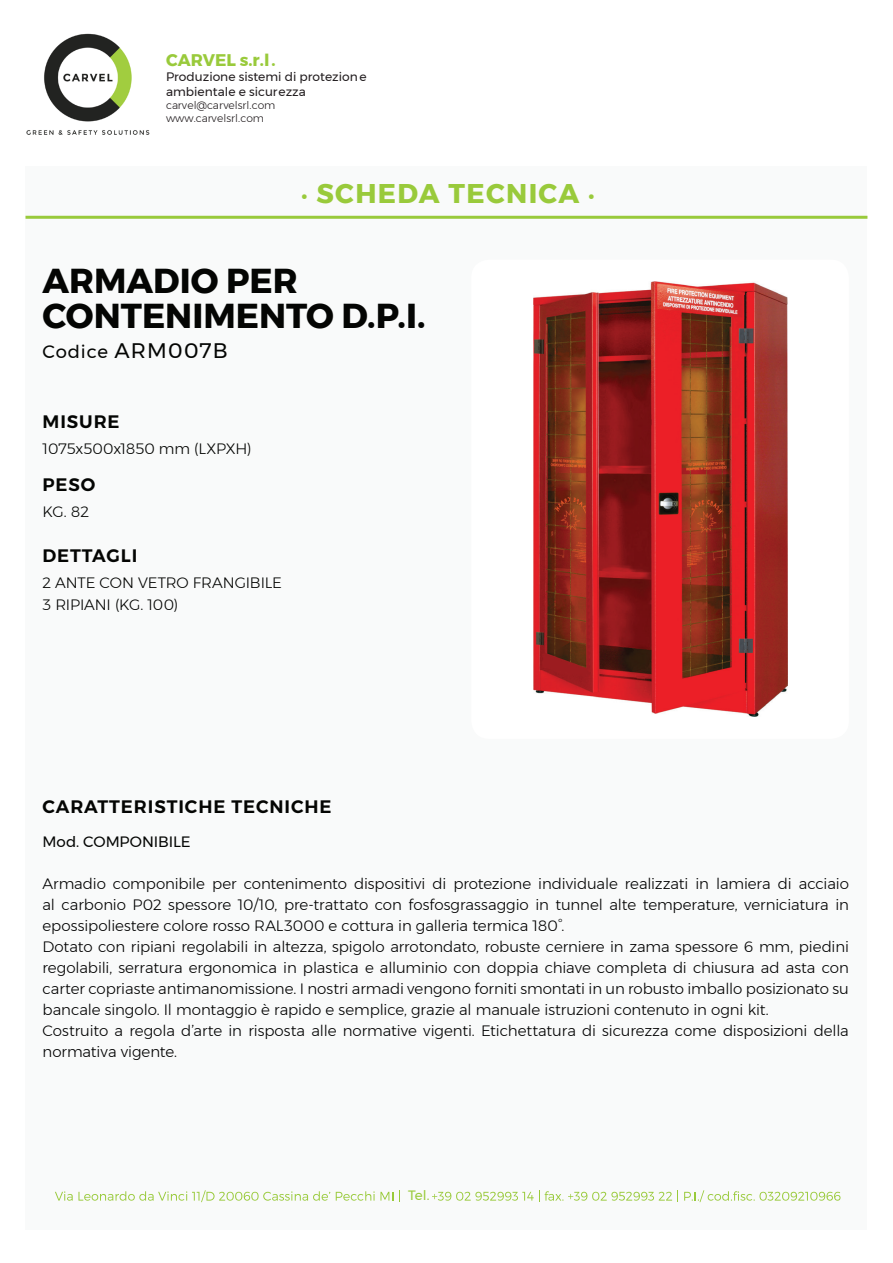
<style>
.page{position:relative;width:893px;height:1263px;background:#fff}
.page>*{position:absolute;margin:0;border:0;box-sizing:border-box;transform-origin:0 0}
.t1{font:700 34.5px/34.5px "Montserrat";color:#040503}
.t2{font:700 27px "Montserrat";letter-spacing:.05em;color:#99ca3b}
.t3{font:21px "Montserrat";letter-spacing:.05em;color:#040503}
.t4{font:600 18px "Montserrat";letter-spacing:.05em;color:#040503}
.t5{font:700 16.8px "Montserrat";color:#99ca3b}
.t6{font:300 15px/21px "Montserrat";letter-spacing:-.005em;color:#000}
.t7{font:300 15px/22.5px "Montserrat";letter-spacing:-.01em;color:#040503}
.t8{font:15px "Montserrat";letter-spacing:-.005em;color:#040503}
.t9{font:13.5px "Montserrat";color:#99ca3b}
.t10{font:12.3px/14.7px "Montserrat";color:#221d1f}
.t11{font:300 10.65px/12.9px "Montserrat";color:#221d1f}
.s1{font-size:18px}
</style>
<div class="page">
<img style="left:26px;top:33px;width:124px;height:101px">
<div style="left:26px;top:167px;width:841px;height:1063px;background:#f9fafa"></div>
<svg style="left:26px;top:216px;width:841px;height:3px;background:#a0cd49"></svg>
<svg style="left:55px;top:1190px;width:275px;height:12px"></svg>
<svg style="left:336px;top:1191px;width:57px;height:10px"></svg>
<svg style="left:399px;top:1190px;width:1px;height:12px"></svg>
<svg style="left:432px;top:1190px;width:246px;height:12px"></svg>
<svg style="left:684px;top:1190px;width:156px;height:12px"></svg>
<div style="left:471px;top:260px;width:378px;height:479px;background:#fff;border-radius:18px"></div>
<img style="left:533px;top:282px;width:254px;height:435px">
<p class="t5" style="left:166px;top:47px;width:111px">CARVEL s.r.l.</p>
<p class="t10" style="left:166px;top:69px;width:202px">Produzione sistemi di protezione ambientale e sicurezza</p>
<p class="t11" style="left:166px;top:98px;width:111px">carvel@carvelsrl.com www.carvelsrl.com</p>
<h2 class="t2" style="left:301px;top:172px;width:295px">. SCHEDA TECNICA .</h2>
<h1 class="t1" style="left:43px;top:264px;width:385px">ARMADIO PER<br>CONTENIMENTO D.P.I.</h1>
<h3 class="t3" style="left:43px;top:334px;width:187px"><span class="s1">Codice</span> ARM007B</h3>
<p class="t4" style="left:43px;top:407px;width:79px">MISURE</p>
<p class="t7" style="left:43px;top:437px;width:210px">1075x500x1850 mm (LXPXH)</p>
<p class="t4" style="left:43px;top:470px;width:54px">PESO</p>
<p class="t7" style="left:43px;top:500px;width:48px">KG. 82</p>
<p class="t4" style="left:43px;top:541px;width:96px">DETTAGLI</p>
<p class="t7" style="left:43px;top:571px;width:241px">2 ANTE CON VETRO FRANGIBILE<br>3 RIPIANI (KG. 100)</p>
<p class="t4" style="left:43px;top:792px;width:291px">CARATTERISTICHE TECNICHE</p>
<p class="t8" style="left:43px;top:830px;width:150px">Mod. COMPONIBILE</p>
<p class="t6" style="left:43px;top:872px;width:808px">Armadio componibile per contenimento dispositivi di protezione individuale realizzati in lamiera di acciaio al carbonio P02 spessore 10/10, pre-trattato con fosfosgrassaggio in tunnel alte temperature, verniciatura in epossipoliestere colore rosso RAL3000 e cottura in galleria termica 180°.<br>Dotato con ripiani regolabili in altezza, spigolo arrotondato, robuste cerniere in zama spessore 6 mm, piedini regolabili, serratura ergonomica in plastica e alluminio con doppia chiave completa di chiusura ad asta con carter copriaste antimanomissione. I nostri armadi vengono forniti smontati in un robusto imballo posizionato su bancale singolo. Il montaggio è rapido e semplice, grazie al manuale istruzioni contenuto in ogni kit.<br>Costruito a regola d’arte in risposta alle normative vigenti. Etichettatura di sicurezza come disposizioni della normativa vigente.</p>
<p class="t9" style="left:408px;top:1185px;width:23px">Tel.</p>
</div>
